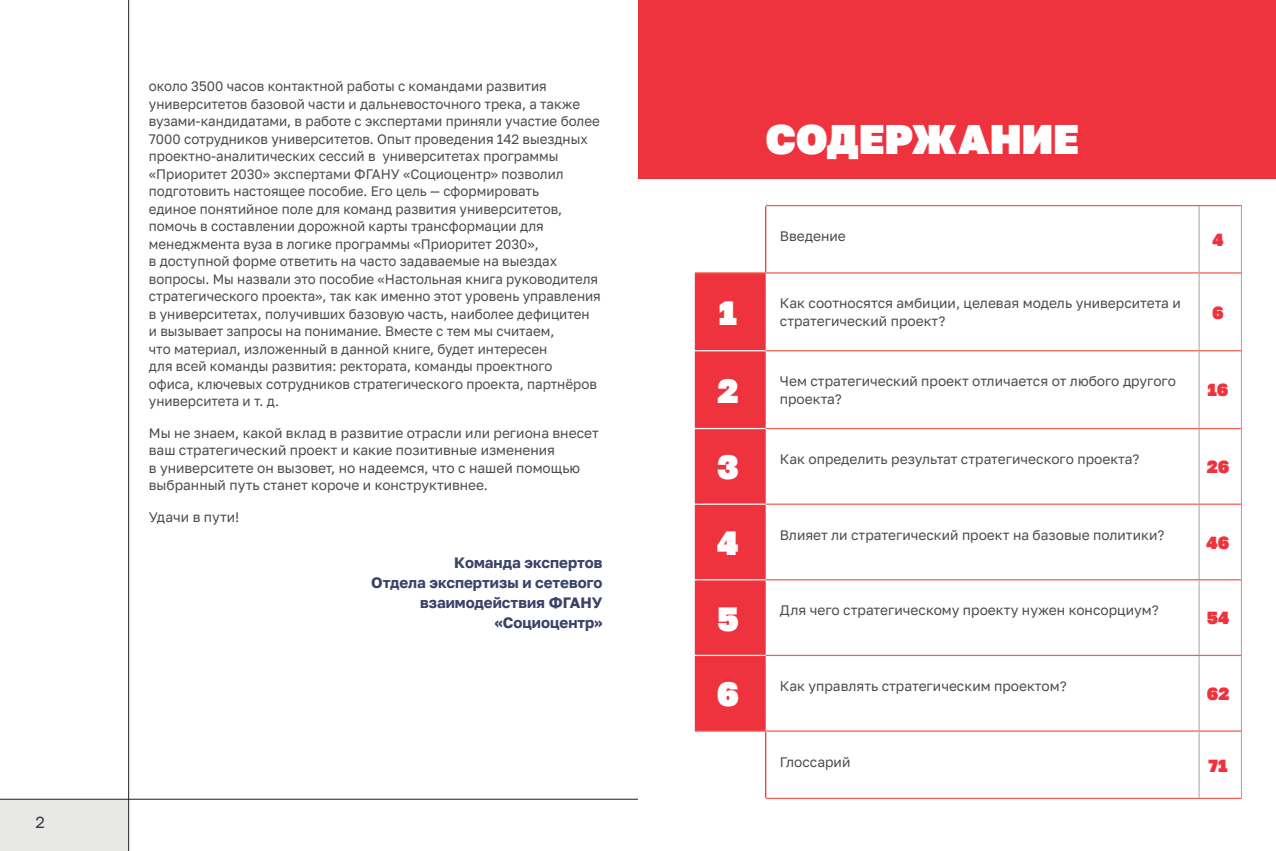
<style>
.page{position:relative;width:1276px;height:851px;background:#fff}
.page>*{position:absolute;margin:0;border:0;box-sizing:border-box;transform-origin:0 0}
.RAZDEL{font:900 41.25px "Golos Text";letter-spacing:.01em;color:#fff}
.TXT{font:900 33.5px "Golos Text";color:#fff}
.CASE_ZAG{font:900 17.5px "Golos Text";color:#ee333e}
.t1{font:16.25px "Golos Text";color:#36393e}
.LID{font:700 15px/20px "Golos Text";color:#3a426a;text-align:right}
.TXT-2{font:13.75px/17.5px "Golos Text";color:#4b4c4d}
.TXT_Bull{font:13.75px/17.5px "Golos Text";color:#4b4c4d}
</style>
<div class="page">
<div style="left:638px;top:0;width:638px;height:178px;background:#ee333e"></div>
<div style="left:695px;top:273px;width:70px;height:457px;background:#ee333e"></div>
<hr style="left:1198px;top:206px;width:1px;height:66px;background:#a3a1a1">
<hr style="left:1198px;top:273px;width:1px;height:77px;background:#a3a1a1">
<hr style="left:1198px;top:351px;width:1px;height:77px;background:#a3a1a1">
<hr style="left:1198px;top:429px;width:1px;height:74px;background:#a3a1a1">
<hr style="left:1198px;top:504px;width:1px;height:75px;background:#a3a1a1">
<hr style="left:1198px;top:580px;width:1px;height:74px;background:#a3a1a1">
<hr style="left:1198px;top:656px;width:1px;height:74px;background:#a3a1a1">
<hr style="left:1198px;top:731px;width:1px;height:66px;background:#a3a1a1">
<hr style="left:1241px;top:206px;width:1px;height:67px;background:#a3a1a1">
<hr style="left:1241px;top:273px;width:1px;height:78px;background:#a3a1a1">
<hr style="left:1241px;top:351px;width:1px;height:77px;background:#a3a1a1">
<hr style="left:1241px;top:428px;width:1px;height:76px;background:#a3a1a1">
<hr style="left:1241px;top:504px;width:1px;height:75px;background:#a3a1a1">
<hr style="left:1241px;top:579px;width:1px;height:76px;background:#a3a1a1">
<hr style="left:1241px;top:655px;width:1px;height:76px;background:#a3a1a1">
<hr style="left:1241px;top:731px;width:1px;height:66px;background:#a3a1a1">
<hr style="left:765px;top:205px;width:434px;height:1px;background:#f15c53">
<hr style="left:1199px;top:205px;width:42px;height:1px;background:#f15c53">
<hr style="left:765px;top:350px;width:434px;height:1px;background:#f15c53">
<hr style="left:1199px;top:350px;width:42px;height:1px;background:#f15c53">
<hr style="left:765px;top:428px;width:434px;height:1px;background:#f15c53">
<hr style="left:1199px;top:428px;width:42px;height:1px;background:#f15c53">
<hr style="left:765px;top:503px;width:434px;height:1px;background:#f15c53">
<hr style="left:1199px;top:503px;width:42px;height:1px;background:#f15c53">
<hr style="left:765px;top:579px;width:434px;height:1px;background:#f15c53">
<hr style="left:1199px;top:579px;width:42px;height:1px;background:#f15c53">
<hr style="left:765px;top:654px;width:434px;height:2px;background:#f15c53">
<hr style="left:1199px;top:654px;width:42px;height:2px;background:#f15c53">
<hr style="left:765px;top:797px;width:434px;height:1px;background:#f15c53">
<hr style="left:1199px;top:797px;width:42px;height:1px;background:#f15c53">
<hr style="left:695px;top:350px;width:70px;height:1px;background:#fff">
<hr style="left:695px;top:428px;width:70px;height:1px;background:#fff">
<hr style="left:695px;top:503px;width:70px;height:1px;background:#fff">
<hr style="left:695px;top:579px;width:70px;height:1px;background:#fff">
<hr style="left:695px;top:654px;width:70px;height:2px;background:#fff">
<hr style="left:695px;top:272px;width:70px;height:1px;background:#f15c53">
<hr style="left:765px;top:272px;width:434px;height:1px;background:#f15c53">
<hr style="left:1199px;top:272px;width:42px;height:1px;background:#f15c53">
<hr style="left:695px;top:730px;width:70px;height:1px;background:#f15c53">
<hr style="left:765px;top:730px;width:434px;height:1px;background:#f15c53">
<hr style="left:1199px;top:730px;width:42px;height:1px;background:#f15c53">
<hr style="left:765px;top:206px;width:1px;height:66px;background:#ee333e">
<hr style="left:765px;top:731px;width:1px;height:66px;background:#ee333e">
<hr style="left:128px;top:0;width:1px;height:850px;background:#231f20">
<div style="left:0;top:799px;width:128px;height:51px;background:#e8e8e7"></div>
<hr style="left:0;top:798px;width:638px;height:1px;background:#231f20">
<p class="t1" style="left:35px;top:812px;width:11px">2</p>
<p class="TXT-2" style="left:149px;top:77px;width:453px">около 3500 часов контактной работы с командами развития университетов базовой части и дальневосточного трека, а также вузами-кандидатами, в работе с экспертами приняли участие более 7000 сотрудников университетов. Опыт проведения 142 выездных проектно-аналитических сессий в университетах программы «Приоритет 2030» экспертами ФГАНУ «Социоцентр» позволил подготовить настоящее пособие. Его цель — сформировать<br>единое понятийное поле для команд развития университетов, помочь в составлении дорожной карты трансформации для менеджмента вуза в логике программы «Приоритет 2030»,<br>в доступной форме ответить на часто задаваемые на выездах вопросы. Мы назвали это пособие «Настольная книга руководителя стратегического проекта», так как именно этот уровень управления в университетах, получивших базовую часть, наиболее дефицитен и вызывает запросы на понимание. Вместе с тем мы считаем,<br>что материал, изложенный в данной книге, будет интересен<br>для всей команды развития: ректората, команды проектного<br>офиса, ключевых сотрудников стратегического проекта, партнёров университета и т. д.</p>
<p class="TXT-2" style="left:149px;top:424px;width:451px">Мы не знаем, какой вклад в развитие отрасли или региона внесет ваш стратегический проект и какие позитивные изменения<br>в университете он вызовет, но надеемся, что с нашей помощью выбранный путь станет короче и конструктивнее.</p>
<p class="TXT-2" style="left:149px;top:508px;width:92px">Удачи в пути!</p>
<p class="LID" style="left:371px;top:552px;width:233px">Команда экспертов<br>Отдела экспертизы и сетевого взаимодействия ФГАНУ «Социоцентр»</p>
<p class="RAZDEL" style="left:766px;top:114px;width:314px">СОДЕРЖАНИЕ</p>
<p class="TXT_Bull" style="left:780px;top:227px;width:67px">Введение</p>
<p class="CASE_ZAG" style="left:1212px;top:229px;width:13px">4</p>
<p class="TXT" style="left:719px;top:292px;width:20px">1</p>
<p class="TXT_Bull" style="left:780px;top:294px;width:402px">Как соотносятся амбиции, целевая модель университета и стратегический проект?</p>
<p class="CASE_ZAG" style="left:1212px;top:302px;width:13px">6</p>
<p class="TXT" style="left:717px;top:370px;width:23px">2</p>
<p class="TXT_Bull" style="left:780px;top:372px;width:398px">Чем стратегический проект отличается от любого другого проекта?</p>
<p class="CASE_ZAG" style="left:1207px;top:379px;width:23px">16</p>
<p class="TXT" style="left:717px;top:447px;width:23px">3</p>
<p class="TXT_Bull" style="left:780px;top:450px;width:361px">Как определить результат стратегического проекта?</p>
<p class="TXT" style="left:717px;top:522px;width:23px">4</p>
<p class="TXT_Bull" style="left:780px;top:526px;width:386px">Влияет ли стратегический проект на базовые политики?</p>
<p class="TXT" style="left:717px;top:598px;width:23px">5</p>
<p class="TXT_Bull" style="left:780px;top:601px;width:380px">Для чего стратегическому проекту нужен консорциум?</p>
<p class="TXT" style="left:717px;top:674px;width:24px">6</p>
<p class="TXT_Bull" style="left:780px;top:677px;width:288px">Как управлять стратегическим проектом?</p>
<p class="CASE_ZAG" style="left:1206px;top:456px;width:24px">26</p>
<p class="CASE_ZAG" style="left:1206px;top:532px;width:24px">46</p>
<p class="CASE_ZAG" style="left:1206px;top:607px;width:24px">54</p>
<p class="CASE_ZAG" style="left:1206px;top:683px;width:24px">62</p>
<p class="TXT_Bull" style="left:780px;top:752px;width:72px">Глоссарий</p>
<p class="CASE_ZAG" style="left:1208px;top:754px;width:21px">71</p>
</div>
